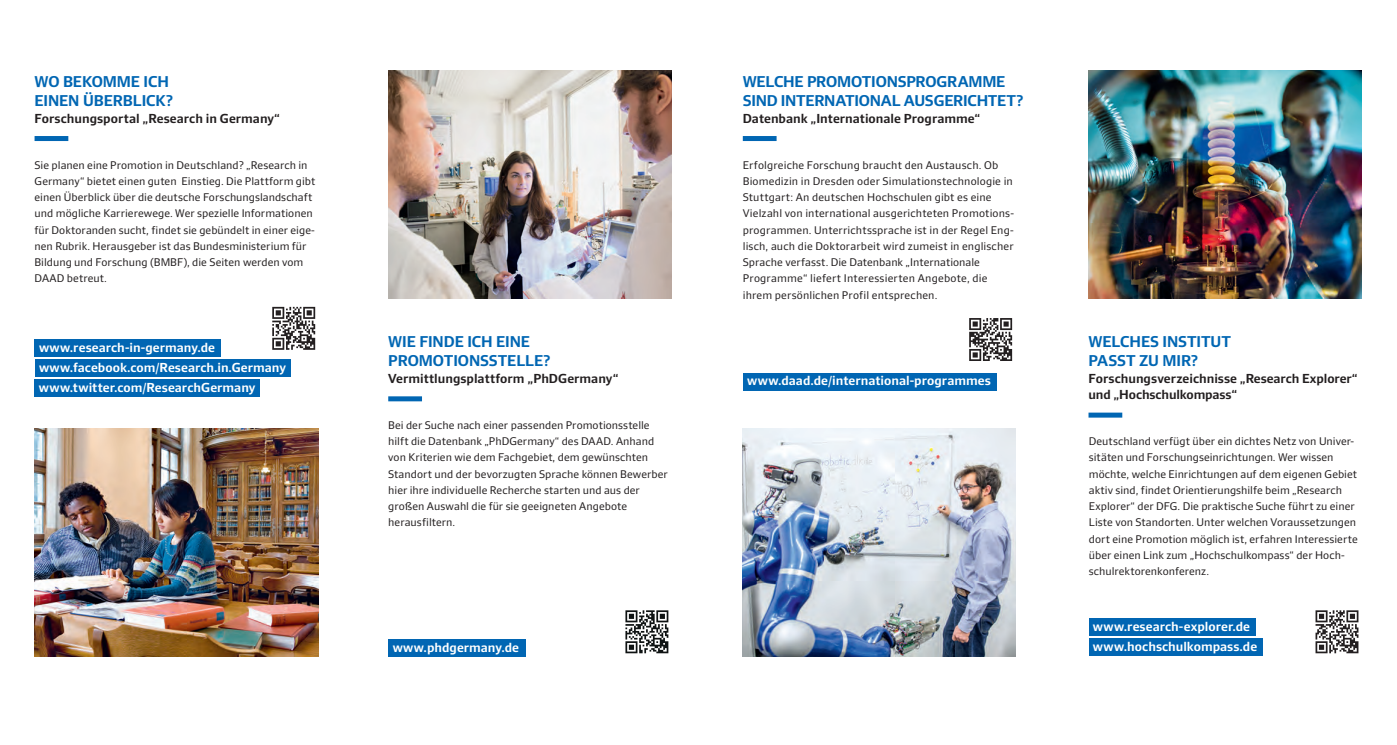
<style>
.page{position:relative;width:1397px;height:745px;background:#fff}
.page>*{position:absolute;margin:0;border:0;box-sizing:border-box;transform-origin:0 0}
.t1{font:600 15px/18.8px "Sueca Sans";letter-spacing:-.01em;color:#0166b3}
.t2{font:600 12.5px/20px "Sueca Sans";color:#fff}
.t3{font:600 12.5px/16.2px "Sueca Sans";color:#231f20}
.t4{font:10.62px/16.2px "Sueca Sans";letter-spacing:.005em;color:#231f20}
</style>
<div class="page">
<img style="left:742px;top:428px;width:273px;height:228px">
<div style="left:35px;top:339px;width:186px;height:17px;background:#0166b3"></div>
<div style="left:35px;top:358px;width:255px;height:18px;background:#0166b3"></div>
<div style="left:35px;top:378px;width:225px;height:18px;background:#0166b3"></div>
<div style="left:742px;top:372px;width:254px;height:18px;background:#0166b3"></div>
<img style="left:1088px;top:71px;width:273px;height:227px">
<img style="left:35px;top:428px;width:283px;height:228px">
<div style="left:35px;top:136px;width:33px;height:5px;background:#0166b3"></div>
<div style="left:388px;top:638px;width:137px;height:18px;background:#0166b3"></div>
<img style="left:388px;top:70px;width:283px;height:228px">
<div style="left:388px;top:396px;width:34px;height:5px;background:#0166b3"></div>
<div style="left:742px;top:136px;width:34px;height:5px;background:#0166b3"></div>
<div style="left:1088px;top:637px;width:174px;height:18px;background:#0166b3"></div>
<div style="left:1088px;top:618px;width:167px;height:17px;background:#0166b3"></div>
<div style="left:1088px;top:412px;width:34px;height:5px;background:#0166b3"></div>
<svg style="left:272px;top:306px;width:43px;height:43px"></svg>
<svg style="left:625px;top:610px;width:43px;height:42px"></svg>
<svg style="left:969px;top:318px;width:42px;height:43px"></svg>
<svg style="left:1315px;top:610px;width:43px;height:42px"></svg>
<h1 class="t1" style="left:35px;top:72px;width:140px">Wo bekomme ich einen Überblick?</h1>
<p class="t3" style="left:35px;top:110px;width:247px">Forschungsportal „Research in Germany“</p>
<p class="t4" style="left:35px;top:156px;width:282px">Sie planen eine Promotion in Deutschland? „Research in Germany“ bietet einen guten Einstieg. Die Plattform gibt einen Überblick über die deutsche Forschungslandschaft und mögliche Karrierewege. Wer spezielle Informationen für Doktoranden sucht, findet sie gebündelt in einer eige&shy;nen Rubrik. Herausgeber ist das Bundesministerium für Bildung und Forschung (BMBF), die Seiten werden vom DAAD betreut.</p>
<p class="t2" style="left:39px;top:337px;width:248px">www.research-in-germany.de www.facebook.com/Research.in.Germany www.twitter.com/ResearchGermany</p>
<h1 class="t1" style="left:388px;top:332px;width:164px">Wie finde ich eine<br>Promotionsstelle?</h1>
<p class="t3" style="left:388px;top:370px;width:232px">Vermittlungsplattform „PhDGermany“</p>
<p class="t4" style="left:388px;top:416px;width:281px">Bei der Suche nach einer passenden Promotionsstelle hilft die Datenbank „PhDGermany“ des DAAD. Anhand von Kriterien wie dem Fachgebiet, dem gewünschten Standort und der bevorzugten Sprache können Bewerber hier ihre individuelle Recherche starten und aus der großen Auswahl die für sie geeigneten Angebote herausfiltern.</p>
<p class="t2" style="left:392px;top:637px;width:128px">www.phdgermany.de</p>
<h1 class="t1" style="left:742px;top:72px;width:282px">Welche Promotionsprogramme sind international ausgerichtet?</h1>
<p class="t3" style="left:742px;top:110px;width:239px">Datenbank „Internationale Programme“</p>
<p class="t4" style="left:742px;top:156px;width:273px">Erfolgreiche Forschung braucht den Austausch. Ob Biomedizin in Dresden oder Simulationstechnologie in Stuttgart: An deutschen Hochschulen gibt es eine Vielzahl von international ausgerichteten Promotions&shy;programmen. Unterrichtssprache ist in der Regel Eng&shy;lisch, auch die Doktorarbeit wird zumeist in englischer Sprache verfasst. Die Datenbank „Internationale Programme“ liefert Interessierten Angebote, die ihrem persönlichen Profil entsprechen.</p>
<p class="t2" style="left:747px;top:370px;width:245px">www.daad.de/international-programmes</p>
<h1 class="t1" style="left:1088px;top:332px;width:144px">Welches Institut passt zu mir?</h1>
<p class="t3" style="left:1088px;top:370px;width:270px">Forschungsverzeichnisse „Research Explorer“ und „Hochschulkompass“</p>
<p class="t4" style="left:1088px;top:433px;width:270px">Deutschland verfügt über ein dichtes Netz von Univer&shy;sitäten und Forschungseinrichtungen. Wer wissen möchte, welche Einrichtungen auf dem eigenen Gebiet aktiv sind, findet Orientierungshilfe beim „Research Explorer“ der DFG. Die praktische Suche führt zu einer Liste von Standorten. Unter welchen Voraussetzungen dort eine Promotion möglich ist, erfahren Interessierte über einen Link zum „Hochschulkompass“ der Hoch&shy;schulrektorenkonferenz.</p>
<p class="t2" style="left:1092px;top:616px;width:159px">www.research-explorer.de</p>
<p class="t2" style="left:1092px;top:636px;width:166px">www.hochschulkompass.de</p>
</div>
